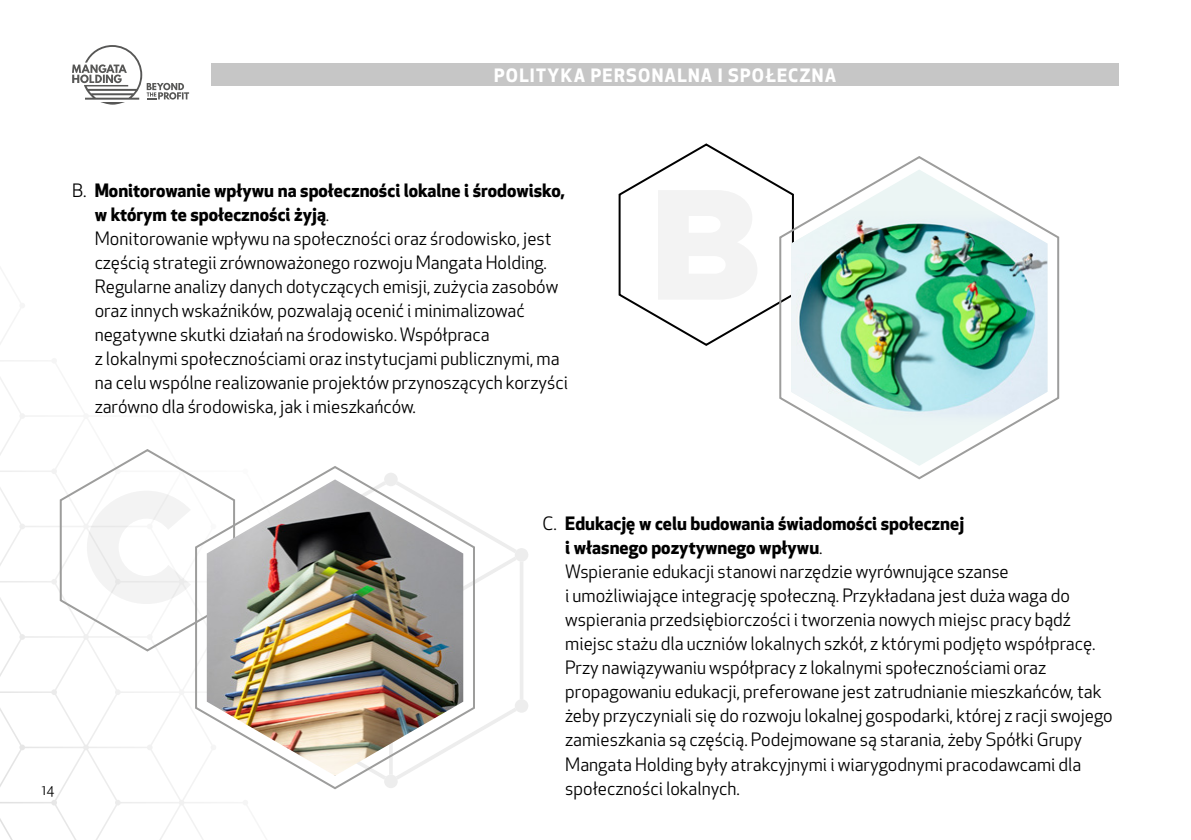
<style>
.page{position:relative;width:1191px;height:840px;background:#fff}
.page>*{position:absolute;margin:0;border:0;box-sizing:border-box;transform-origin:0 0}
.t1{font:18px/24px "Apex New";color:#000}
.t2{font:700 18px "Apex New";letter-spacing:.07em;color:#fff}
.t3{font:14px "Apex New";color:#000}
.s1{font-weight:700}
</style>
<div class="page">
<div style="left:211px;top:63px;width:908px;height:23px;background:#c6c6c6"></div>
<svg style="left:0;top:45px;width:238px;height:794px"></svg>
<svg style="left:618px;top:143px;width:159px;height:203px"></svg>
<svg style="left:58px;top:447px;width:178px;height:205px"></svg>
<svg style="left:476px;top:527px;width:52px;height:207px"></svg>
<svg style="left:777px;top:156px;width:283px;height:324px"></svg>
<svg style="left:193px;top:464px;width:283px;height:326px"></svg>
<svg style="left:791px;top:169px;width:256px;height:296px"></svg>
<img style="left:791px;top:210px;width:256px;height:215px">
<img style="left:207px;top:479px;width:256px;height:296px">
<p class="t2" style="left:494px;top:62px;width:344px">POLITYKA PERSONALNA I SPOŁECZNA</p>
<p class="t1" style="left:95px;top:178px;width:475px;text-indent:-23px">B. <span class="s1">Monitorowanie wpływu na społeczności lokalne i środowisko, w którym te społeczności żyją</span>.<br>Monitorowanie wpływu na społeczności oraz środowisko, jest częścią strategii zrównoważonego rozwoju Mangata Holding.<br>Regularne analizy danych dotyczących emisji, zużycia zasobów oraz innych wskaźników, pozwalają ocenić i minimalizować negatywne skutki działań na środowisko. Współpraca<br>z lokalnymi społecznościami oraz instytucjami publicznymi, ma na celu wspólne realizowanie projektów przynoszących korzyści zarówno dla środowiska, jak i mieszkańców.</p>
<p class="t3" style="left:42px;top:780px;width:14px">14</p>
<p class="t1" style="left:565px;top:511px;width:549px;text-indent:-23px">C. <span class="s1">Edukację w celu budowania świadomości społecznej<br>i własnego pozytywnego wpływu</span>.<br>Wspieranie edukacji stanowi narzędzie wyrównujące szanse<br>i umożliwiające integrację społeczną. Przykładana jest duża waga do wspierania przedsiębiorczości i tworzenia nowych miejsc pracy bądź miejsc stażu dla uczniów lokalnych szkół, z którymi podjęto współpracę.<br>Przy nawiązywaniu współpracy z lokalnymi społecznościami oraz propagowaniu edukacji, preferowane jest zatrudnianie mieszkańców, tak żeby przyczyniali się do rozwoju lokalnej gospodarki, której z racji swojego zamieszkania są częścią. Podejmowane są starania, żeby Spółki Grupy Mangata Holding były atrakcyjnymi i wiarygodnymi pracodawcami dla społeczności lokalnych.</p>
</div>
